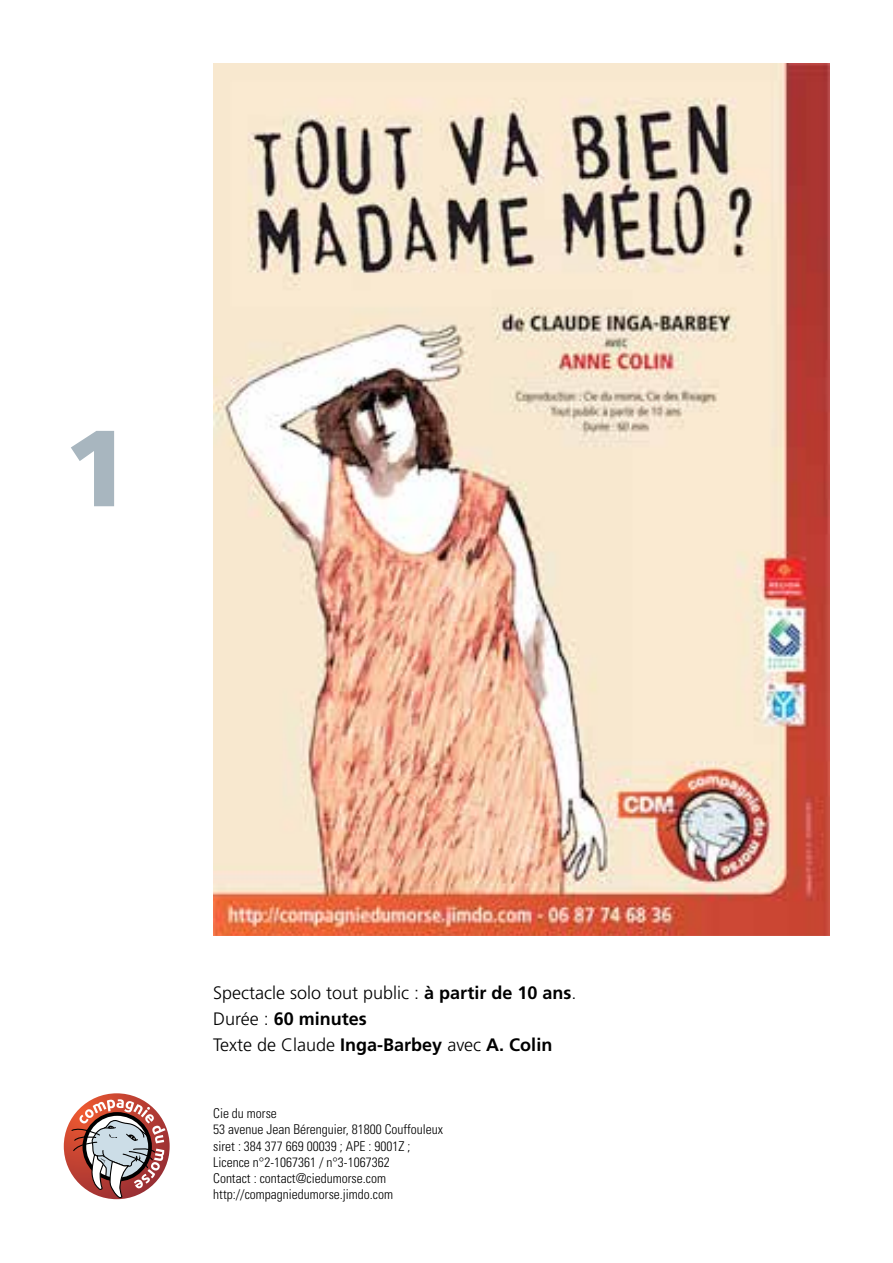
<style>
.page{position:relative;width:893px;height:1263px;background:#fff}
.page>*{position:absolute;margin:0;border:0;box-sizing:border-box;transform-origin:0 0}
.t1{font:900 108px "Frutiger LT Std";color:#a8b6bf}
.t2{font:300 18px/25.8px "Frutiger LT Std";color:#000}
.t3{font:300 condensed 13.5px/16.2px "Univers LT Std";color:#000}
.s1{font-weight:700}
</style>
<div class="page">
<img style="left:213px;top:64px;width:617px;height:872px">
<svg style="left:64px;top:1093px;width:106px;height:106px"></svg>
<h1 class="t1" style="left:64px;top:403px;width:68px">1</h1>
<h2 class="t2" style="left:213px;top:980px;width:365px">Spectacle solo tout public : <span class="s1">à partir de 10 ans</span>.<br>Durée : <span class="s1">60 minutes<br></span>Texte de Claude <span class="s1">Inga-Barbey</span> avec <span class="s1">A. Colin</span></h2>
<p class="t3" style="left:213px;top:1105px;width:231px">Cie du morse<br>53 avenue Jean Bérenguier, 81800 Couffouleux siret : 384 377 669 00039 ; APE : 9001Z ; Licence n°2-1067361 / n°3-1067362<br>Contact : contact@ciedumorse.com http://compagniedumorse.jimdo.com</p>
</div>
